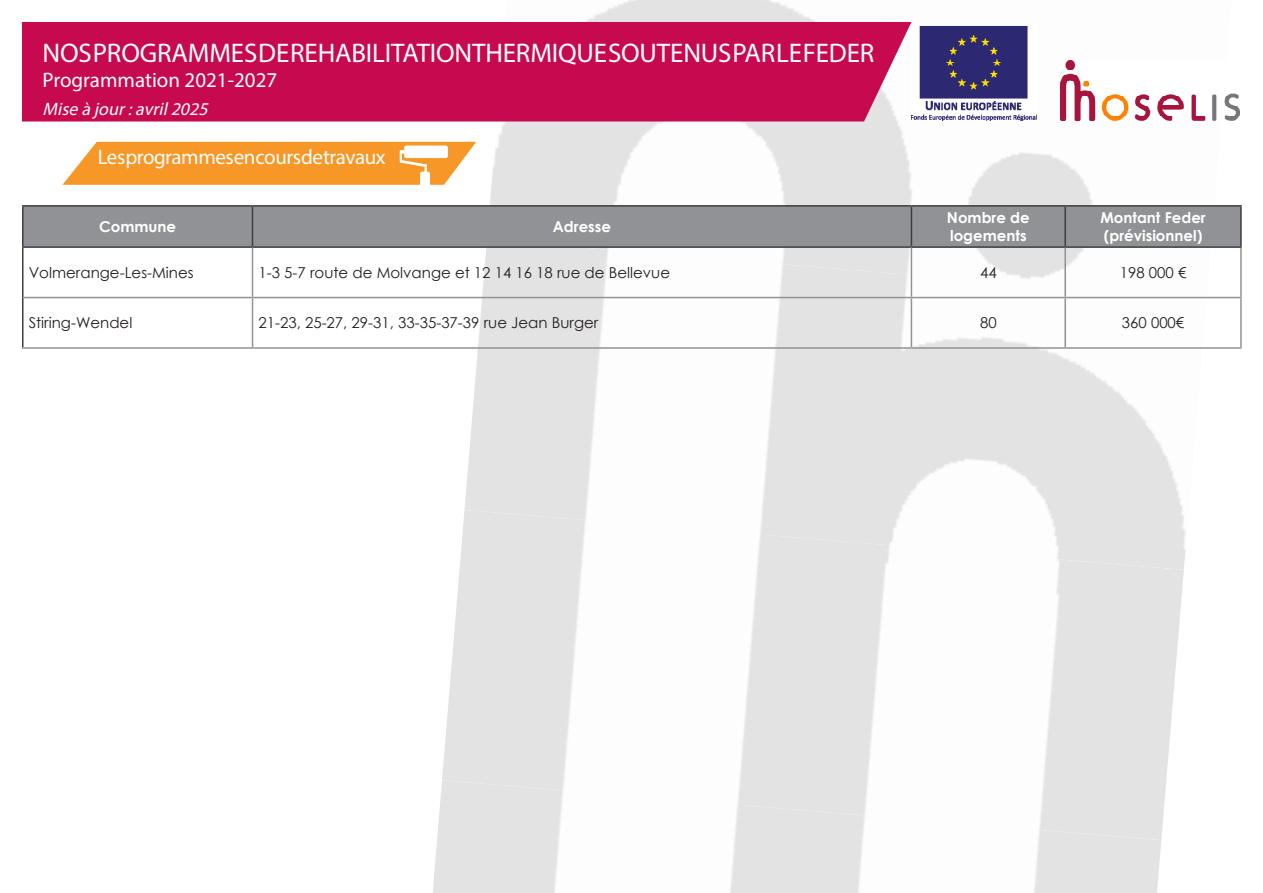
<style>
.page{position:relative;width:1263px;height:893px;background:#fff}
.page>*{position:absolute;margin:0;border:0;box-sizing:border-box;transform-origin:0 0}
.t1{font:27px "Myriad Pro";letter-spacing:-.005em;color:#fff}
.t2{font:21px "Myriad Pro";letter-spacing:-.02em;color:#fff}
.t3{font:21px "Myriad Pro";color:#fff}
.t4{font:italic 18px "Myriad Pro";color:#fff}
.t5{font:15px "Century Gothic";color:#231f20}
.t6{font:700 15px/18px "Century Gothic";color:#fff}
</style>
<div class="page">
<img style="left:487px;top:0;width:742px;height:299px">
<img style="left:464px;top:248px;width:742px;height:316px">
<img style="left:442px;top:510px;width:742px;height:330px">
<img style="left:433px;top:780px;width:728px;height:113px">
<div style="left:22px;top:22px;width:889px;height:99px;background:#c7094f"></div>
<div style="left:24px;top:207px;width:1216px;height:39px;background:#919295"></div>
<hr style="left:22px;top:205px;width:230px;height:2px;background:#3e3e3f">
<hr style="left:22px;top:207px;width:2px;height:39px;background:#3e3e3f">
<hr style="left:252px;top:205px;width:659px;height:2px;background:#3e3e3f">
<hr style="left:252px;top:207px;width:1px;height:39px;background:#3e3e3f">
<hr style="left:911px;top:205px;width:154px;height:2px;background:#3e3e3f">
<hr style="left:911px;top:207px;width:1px;height:39px;background:#3e3e3f">
<hr style="left:1065px;top:205px;width:177px;height:2px;background:#3e3e3f">
<hr style="left:1064px;top:207px;width:2px;height:39px;background:#3e3e3f">
<hr style="left:1240px;top:207px;width:2px;height:39px;background:#3e3e3f">
<hr style="left:22px;top:246px;width:230px;height:2px;background:#3e3e3f">
<hr style="left:252px;top:246px;width:659px;height:2px;background:#3e3e3f">
<hr style="left:911px;top:246px;width:154px;height:2px;background:#3e3e3f">
<hr style="left:1065px;top:246px;width:177px;height:2px;background:#3e3e3f">
<hr style="left:22px;top:248px;width:2px;height:50px;background:#3e3e3f">
<hr style="left:22px;top:298px;width:2px;height:49px;background:#3e3e3f">
<hr style="left:252px;top:248px;width:1px;height:49px;background:#919295">
<hr style="left:911px;top:248px;width:1px;height:49px;background:#919295">
<hr style="left:1064px;top:248px;width:2px;height:49px;background:#919295">
<hr style="left:1240px;top:248px;width:2px;height:49px;background:#919295">
<hr style="left:24px;top:297px;width:228px;height:1px;background:#919295">
<hr style="left:252px;top:297px;width:659px;height:1px;background:#919295">
<hr style="left:252px;top:298px;width:1px;height:49px;background:#919295">
<hr style="left:911px;top:297px;width:154px;height:1px;background:#919295">
<hr style="left:911px;top:298px;width:1px;height:49px;background:#919295">
<hr style="left:1065px;top:297px;width:177px;height:1px;background:#919295">
<hr style="left:1064px;top:298px;width:2px;height:49px;background:#919295">
<hr style="left:1240px;top:298px;width:2px;height:49px;background:#919295">
<hr style="left:22px;top:347px;width:230px;height:2px;background:#919295">
<hr style="left:252px;top:347px;width:659px;height:2px;background:#919295">
<hr style="left:911px;top:347px;width:154px;height:2px;background:#919295">
<hr style="left:1065px;top:347px;width:177px;height:2px;background:#919295">
<svg style="left:63px;top:142px;width:413px;height:43px;background:#f7a442"></svg>
<img style="left:1061px;top:61px;width:179px;height:59px">
<img style="left:911px;top:25px;width:125px;height:95px">
<p class="t1" style="left:43px;top:36px;width:833px">NOS PROGRAMMES DE REHABILITATION THERMIQUE SOUTENUS PAR LE FEDER</p>
<p class="t3" style="left:43px;top:67px;width:236px">Programmation 2021-2027</p>
<p class="t4" style="left:43px;top:98px;width:171px">Mise à jour:avril2025</p>
<p class="t2" style="left:98px;top:144px;width:289px">Les programmes en cours de travaux</p>
<p class="t6" style="left:99px;top:217px;width:79px">Commune</p>
<p class="t6" style="left:553px;top:217px;width:60px">Adresse</p>
<p class="t6" style="left:947px;top:208px;width:84px">Nombre de logements</p>
<p class="t6" style="left:1100px;top:208px;width:107px">Montant Feder</p>
<p class="t6" style="left:1104px;top:226px;width:100px">(prévisionnel)</p>
<p class="t5" style="left:29px;top:262px;width:166px">Volmerange-Les-Mines</p>
<p class="t5" style="left:258px;top:262px;width:413px">1-3 5-7 route de Molvange et 12 14 16 18 rue de Bellevue</p>
<p class="t5" style="left:980px;top:262px;width:18px">44</p>
<p class="t5" style="left:1120px;top:262px;width:68px">198 000 €</p>
<p class="t5" style="left:29px;top:312px;width:105px">Stiring-Wendel</p>
<p class="t5" style="left:258px;top:312px;width:341px">21-23, 25-27, 29-31, 33-35-37-39 rue Jean Burger</p>
<p class="t5" style="left:980px;top:312px;width:18px">80</p>
<p class="t5" style="left:1122px;top:312px;width:64px">360 000€</p>
</div>
